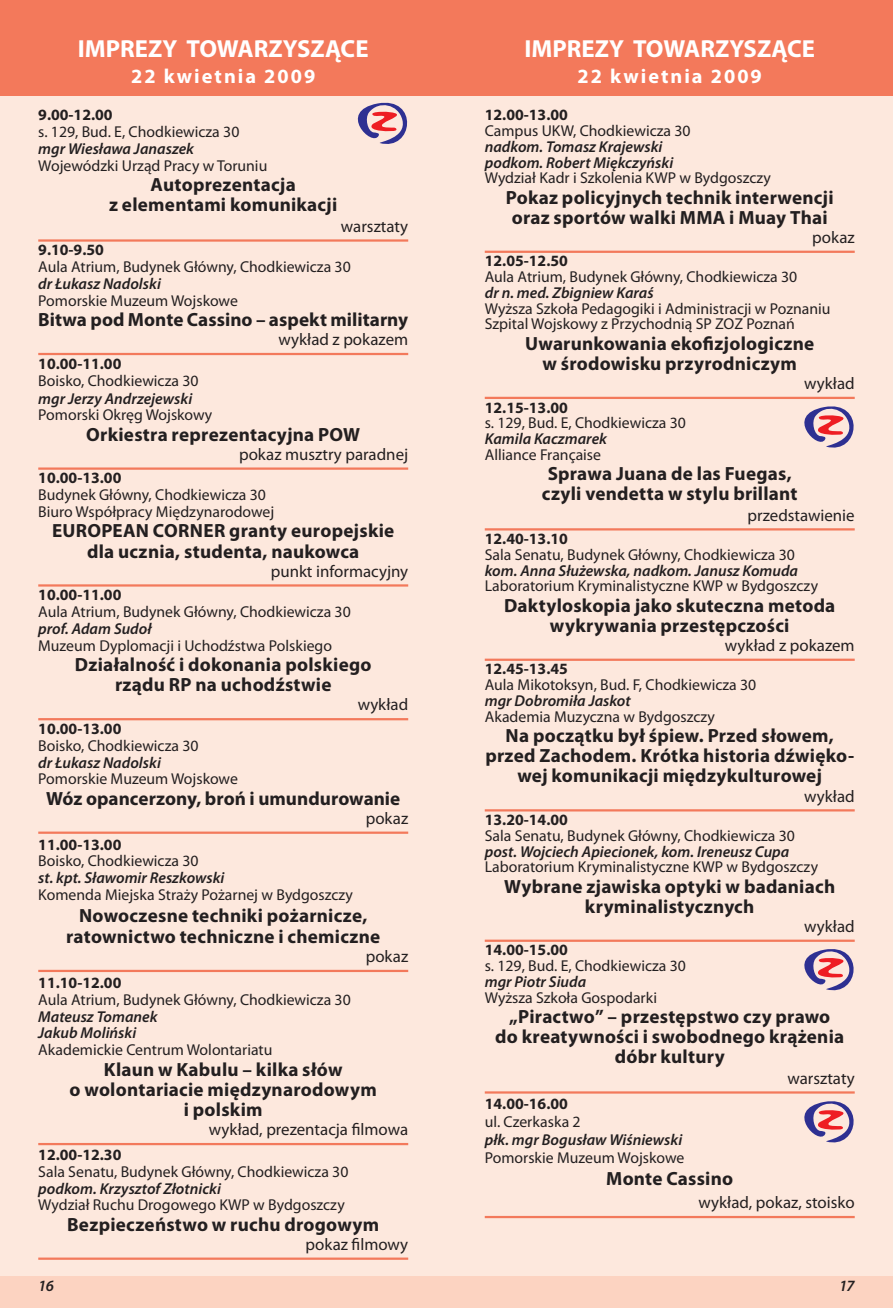
<style>
.page{position:relative;width:893px;height:1308px;background:#fff}
.page>*{position:absolute;margin:0;border:0;box-sizing:border-box;transform-origin:0 0}
.t1{font:700 24.75px "Myriad Pro";color:#fff}
.t2{font:700 20.25px "Myriad Pro";letter-spacing:.1em;color:#fff}
.t3{font:700 19.12px/20.2px "Myriad Pro";letter-spacing:.01em;color:#231f20;text-align:center}
.t4{font:16.88px "Myriad Pro";color:#231f20}
.t5{font:15.75px/16.9px "Myriad Pro";color:#231f20}
.t6{font:italic 600 15.75px/16.9px "Myriad Pro";color:#231f20}
.t7{font:700 15.75px "Myriad Pro";color:#231f20}
</style>
<div class="page">
<div style="left:0;top:45px;width:893px;height:1256px;background:#fde8dd"></div>
<div style="left:0;top:1276px;width:893px;height:31px;background:#fcd3c1"></div>
<div style="left:0;top:0;width:893px;height:96px;background:#f3795b"></div>
<hr style="left:38px;top:239px;width:370px;height:3px;background:#f3795b">
<hr style="left:38px;top:353px;width:370px;height:2px;background:#f3795b">
<hr style="left:38px;top:467px;width:370px;height:3px;background:#f3795b">
<hr style="left:38px;top:584px;width:370px;height:2px;background:#f3795b">
<hr style="left:38px;top:718px;width:370px;height:2px;background:#f3795b">
<hr style="left:38px;top:831px;width:370px;height:2px;background:#f3795b">
<hr style="left:38px;top:969px;width:370px;height:3px;background:#f3795b">
<hr style="left:38px;top:1142px;width:370px;height:3px;background:#f3795b">
<hr style="left:38px;top:1257px;width:370px;height:2px;background:#f3795b">
<svg style="left:357px;top:102px;width:51px;height:42px"></svg>
<hr style="left:485px;top:251px;width:370px;height:2px;background:#f3795b">
<hr style="left:485px;top:397px;width:370px;height:2px;background:#f3795b">
<hr style="left:485px;top:528px;width:370px;height:2px;background:#f3795b">
<hr style="left:485px;top:658px;width:370px;height:3px;background:#f3795b">
<hr style="left:485px;top:809px;width:370px;height:2px;background:#f3795b">
<hr style="left:485px;top:939px;width:370px;height:2px;background:#f3795b">
<hr style="left:485px;top:1091px;width:370px;height:2px;background:#f3795b">
<hr style="left:485px;top:1215px;width:370px;height:3px;background:#f3795b">
<svg style="left:804px;top:406px;width:50px;height:42px"></svg>
<svg style="left:804px;top:1101px;width:50px;height:41px"></svg>
<svg style="left:804px;top:949px;width:50px;height:41px"></svg>
<h1 class="t1" style="left:78px;top:32px;width:292px">IMPREZY TOWARZYSZĄCE</h1>
<p class="t2" style="left:131px;top:63px;width:186px">22 kwietnia 2009</p>
<p class="t7" style="left:38px;top:105px;width:76px">9.00-12.00</p>
<p class="t5" style="left:38px;top:123px;width:203px">s. 129, Bud. E, Chodkiewicza 30</p>
<p class="t6" style="left:38px;top:140px;width:157px">mgr Wiesława Janaszek</p>
<p class="t5" style="left:38px;top:157px;width:231px">Wojewódzki Urząd Pracy w Toruniu</p>
<p class="t3" style="left:109px;top:174px;width:230px">Autoprezentacja<br>z elementami komunikacji</p>
<p class="t4" style="left:341px;top:216px;width:69px">warsztaty</p>
<p class="t7" style="left:38px;top:239px;width:67px">9.10-9.50</p>
<p class="t5" style="left:38px;top:258px;width:314px">Aula Atrium, Budynek Główny, Chodkiewicza 30</p>
<p class="t6" style="left:38px;top:275px;width:124px">dr Łukasz Nadolski</p>
<p class="t5" style="left:38px;top:292px;width:201px">Pomorskie Muzeum Wojskowe</p>
<p class="t3" style="left:38px;top:309px;width:371px">Bitwa pod Monte Cassino – aspekt militarny</p>
<p class="t4" style="left:278px;top:329px;width:131px">wykład z pokazem</p>
<p class="t7" style="left:38px;top:353px;width:85px">10.00-11.00</p>
<p class="t5" style="left:38px;top:371px;width:162px">Boisko, Chodkiewicza 30</p>
<p class="t6" style="left:38px;top:389px;width:155px">mgr Jerzy Andrzejewski</p>
<p class="t5" style="left:38px;top:406px;width:176px">Pomorski Okręg Wojskowy</p>
<p class="t3" style="left:86px;top:423px;width:276px">Orkiestra reprezentacyjna POW</p>
<p class="t4" style="left:239px;top:444px;width:171px">pokaz musztry paradnej</p>
<p class="t7" style="left:38px;top:467px;width:85px">10.00-13.00</p>
<p class="t5" style="left:38px;top:486px;width:238px">Budynek Główny, Chodkiewicza 30<br>Biuro Współpracy Międzynarodowej</p>
<p class="t3" style="left:52px;top:520px;width:344px">EUROPEAN CORNER granty europejskie dla ucznia, studenta, naukowca</p>
<p class="t4" style="left:271px;top:560px;width:139px">punkt informacyjny</p>
<p class="t7" style="left:38px;top:584px;width:85px">10.00-11.00</p>
<p class="t5" style="left:38px;top:603px;width:314px">Aula Atrium, Budynek Główny, Chodkiewicza 30</p>
<p class="t6" style="left:38px;top:619px;width:115px">prof. Adam Sudoł</p>
<p class="t5" style="left:38px;top:637px;width:295px">Muzeum Dyplomacji i Uchodźstwa Polskiego</p>
<p class="t3" style="left:75px;top:654px;width:298px">Działalność i dokonania polskiego rządu RP na uchodźstwie</p>
<p class="t4" style="left:358px;top:694px;width:52px">wykład</p>
<p class="t7" style="left:38px;top:718px;width:85px">10.00-13.00</p>
<p class="t5" style="left:38px;top:736px;width:162px">Boisko, Chodkiewicza 30</p>
<p class="t6" style="left:38px;top:753px;width:124px">dr Łukasz Nadolski</p>
<p class="t5" style="left:38px;top:770px;width:201px">Pomorskie Muzeum Wojskowe</p>
<p class="t3" style="left:46px;top:787px;width:356px">Wóz opancerzony, broń i umundurowanie</p>
<p class="t4" style="left:366px;top:807px;width:44px">pokaz</p>
<p class="t7" style="left:38px;top:834px;width:85px">11.00-13.00</p>
<p class="t5" style="left:38px;top:852px;width:162px">Boisko, Chodkiewicza 30</p>
<p class="t6" style="left:38px;top:869px;width:188px">st. kpt. Sławomir Reszkowski</p>
<p class="t5" style="left:38px;top:886px;width:316px">Komenda Miejska Straży Pożarnej w Bydgoszczy</p>
<p class="t3" style="left:66px;top:903px;width:316px;line-height:21.4px">Nowoczesne techniki pożarnicze, ratownictwo techniczne i chemiczne</p>
<p class="t4" style="left:366px;top:946px;width:44px">pokaz</p>
<p class="t7" style="left:38px;top:972px;width:85px">11.10-12.00</p>
<p class="t5" style="left:38px;top:990px;width:314px">Aula Atrium, Budynek Główny, Chodkiewicza 30</p>
<p class="t6" style="left:38px;top:1007px;width:121px">Mateusz Tomanek<br>Jakub Moliński</p>
<p class="t5" style="left:38px;top:1041px;width:236px">Akademickie Centrum Wolontariatu</p>
<p class="t3" style="left:70px;top:1058px;width:309px">Klaun w Kabulu – kilka słów<br>o wolontariacie międzynarodowym i polskim</p>
<p class="t4" style="left:209px;top:1119px;width:201px">wykład, prezentacja filmowa</p>
<p class="t7" style="left:38px;top:1144px;width:85px">12.00-12.30</p>
<p class="t5" style="left:38px;top:1162px;width:312px">Sala Senatu, Budynek Główny, Chodkiewicza 30</p>
<p class="t6" style="left:38px;top:1179px;width:184px">podkom. Krzysztof Złotnicki</p>
<p class="t5" style="left:38px;top:1196px;width:308px">Wydział Ruchu Drogowego KWP w Bydgoszczy</p>
<p class="t3" style="left:67px;top:1213px;width:314px">Bezpieczeństwo w ruchu drogowym</p>
<p class="t4" style="left:306px;top:1233px;width:104px">pokaz filmowy</p>
<h1 class="t1" style="left:524px;top:32px;width:292px">IMPREZY TOWARZYSZĄCE</h1>
<p class="t2" style="left:578px;top:63px;width:186px">22 kwietnia 2009</p>
<p class="t7" style="left:485px;top:105px;width:85px">12.00-13.00</p>
<p class="t5" style="left:485px;top:122px;width:207px">Campus UKW, Chodkiewicza 30</p>
<p class="t6" style="left:485px;top:138px;width:190px;line-height:15.8px">nadkom. Tomasz Krajewski podkom. Robert Miękczyński</p>
<p class="t5" style="left:485px;top:169px;width:288px">Wydział Kadr i Szkolenia KWP w Bydgoszczy</p>
<p class="t3" style="left:506px;top:186px;width:329px">Pokaz policyjnych technik interwencji oraz sportów walki MMA i Muay Thai</p>
<p class="t4" style="left:812px;top:227px;width:44px">pokaz</p>
<p class="t7" style="left:485px;top:251px;width:85px">12.05-12.50</p>
<p class="t5" style="left:485px;top:268px;width:314px">Aula Atrium, Budynek Główny, Chodkiewicza 30</p>
<p class="t6" style="left:485px;top:284px;width:170px">dr n. med. Zbigniew Karaś</p>
<p class="t5" style="left:485px;top:300px;width:347px;line-height:15.8px">Wyższa Szkoła Pedagogiki i Administracji w Poznaniu<br>Szpital Wojskowy z Przychodnią SP ZOZ Poznań</p>
<p class="t3" style="left:525px;top:332px;width:291px">Uwarunkowania ekofizjologiczne w środowisku przyrodniczym</p>
<p class="t4" style="left:804px;top:373px;width:52px">wykład</p>
<p class="t7" style="left:485px;top:397px;width:85px">12.15-13.00</p>
<p class="t5" style="left:485px;top:414px;width:203px">s. 129, Bud. E, Chodkiewicza 30</p>
<p class="t6" style="left:485px;top:430px;width:124px">Kamila Kaczmarek</p>
<p class="t5" style="left:485px;top:446px;width:118px">Alliance Française</p>
<p class="t3" style="left:542px;top:463px;width:257px">Sprawa Juana de las Fuegas, czyli vendetta w stylu brillant</p>
<p class="t4" style="left:747px;top:504px;width:109px">przedstawienie</p>
<p class="t7" style="left:485px;top:528px;width:85px">12.40-13.10</p>
<p class="t5" style="left:485px;top:546px;width:312px">Sala Senatu, Budynek Główny, Chodkiewicza 30</p>
<p class="t6" style="left:485px;top:561px;width:315px">kom. Anna Służewska, nadkom. Janusz Komuda</p>
<p class="t5" style="left:485px;top:577px;width:335px">Laboratorium Kryminalistyczne KWP w Bydgoszczy</p>
<p class="t3" style="left:504px;top:594px;width:333px">Daktyloskopia jako skuteczna metoda wykrywania przestępczości</p>
<p class="t4" style="left:725px;top:635px;width:131px">wykład z pokazem</p>
<p class="t7" style="left:485px;top:659px;width:85px">12.45-13.45</p>
<p class="t5" style="left:485px;top:676px;width:273px">Aula Mikotoksyn, Bud. F, Chodkiewicza 30</p>
<p class="t6" style="left:485px;top:691px;width:147px">mgr Dobromiła Jaskot</p>
<p class="t5" style="left:485px;top:707px;width:232px">Akademia Muzyczna w Bydgoszczy</p>
<p class="t3" style="left:485px;top:724px;width:370px">Na początku był śpiew. Przed słowem, przed Zachodem. Krótka historia dźwięko&shy;wej komunikacji międzykulturowej</p>
<p class="t4" style="left:804px;top:785px;width:52px">wykład</p>
<p class="t7" style="left:485px;top:809px;width:85px">13.20-14.00</p>
<p class="t5" style="left:485px;top:826px;width:312px">Sala Senatu, Budynek Główny, Chodkiewicza 30</p>
<p class="t6" style="left:485px;top:842px;width:306px">post. Wojciech Apiecionek, kom. Ireneusz Cupa</p>
<p class="t5" style="left:485px;top:858px;width:335px">Laboratorium Kryminalistyczne KWP w Bydgoszczy</p>
<p class="t3" style="left:504px;top:875px;width:333px">Wybrane zjawiska optyki w badaniach kryminalistycznych</p>
<p class="t4" style="left:804px;top:915px;width:52px">wykład</p>
<p class="t7" style="left:485px;top:939px;width:85px">14.00-15.00</p>
<p class="t5" style="left:485px;top:957px;width:203px">s. 129, Bud. E, Chodkiewicza 30</p>
<p class="t6" style="left:485px;top:972px;width:103px">mgr Piotr Siuda</p>
<p class="t5" style="left:485px;top:988px;width:174px">Wyższa Szkoła Gospodarki</p>
<p class="t3" style="left:495px;top:1005px;width:351px">„Piractwo” – przestępstwo czy prawo<br>do kreatywności i swobodnego krążenia dóbr kultury</p>
<p class="t4" style="left:787px;top:1067px;width:69px">warsztaty</p>
<p class="t7" style="left:485px;top:1093px;width:85px">14.00-16.00</p>
<p class="t5" style="left:485px;top:1113px;width:97px">ul. Czerkaska 2</p>
<p class="t6" style="left:485px;top:1131px;width:199px">płk. mgr Bogusław Wiśniewski</p>
<p class="t5" style="left:485px;top:1149px;width:201px">Pomorskie Muzeum Wojskowe</p>
<p class="t3" style="left:606px;top:1167px;width:129px">Monte Cassino</p>
<p class="t4" style="left:698px;top:1192px;width:158px">wykład, pokaz, stoisko</p>
<p class="t6" style="left:38px;top:1276px;width:17px">16</p>
<p class="t6" style="left:839px;top:1276px;width:17px">17</p>
</div>
